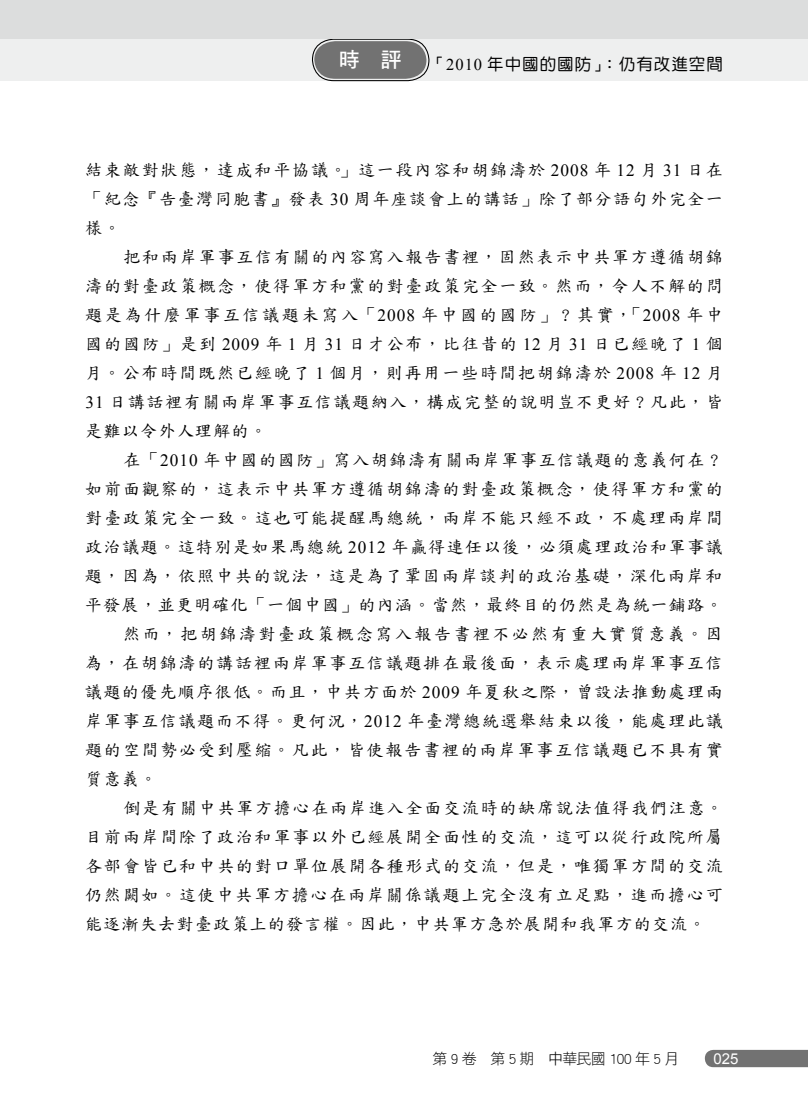
<style>
.page{position:relative;width:808px;height:1106px;background:#fff}
.page>*{position:absolute;margin:0;border:0;box-sizing:border-box;transform-origin:0 0}
.t1{font:21px "DF Hei Std W7";color:#fff}
.t2{font:17.25px/29px "DF Biao Kai Shu Std W5";letter-spacing:.09em;color:#000;text-align:justify}
.t3{font:17.25px "DF Biao Kai Shu Std W5";letter-spacing:.06em;color:#000}
.t4{font:17.25px "DF Biao Kai Shu Std W5";letter-spacing:.13em;color:#000}
.t5{font:16.5px "DF Yuan Std W5";letter-spacing:.06em;color:#000}
.t6{font:15px "DF Hei Std W3";letter-spacing:-.05em;color:#000}
.t7{font:15px "Arial";color:#fff}
.s1{font-family:"Times New Roman"}
</style>
<div class="page">
<svg style="left:705px;top:1049px;width:103px;height:18px;background:#7a7a7a"></svg>
<div style="left:0;top:29px;width:808px;height:52px;background:#eeefef"></div>
<svg style="left:312px;top:39px;width:118px;height:43px;background:#828282"></svg>
<div style="left:0;top:0;width:808px;height:39px;background:#dcdddd"></div>
<p class="t1" style="left:339px;top:48px;width:64px">時　評</p>
<p class="t5" style="left:429px;top:55px;width:296px">「<span class="s1">2010</span> 年中國的國防」：仍有改進空間</p>
<p class="t2" style="left:85px;top:155px;width:639px">結束敵對狀態，達成和平協議。」這一段內容和胡錦濤於 <span class="s1">2008</span> 年 <span class="s1">12</span> 月 <span class="s1">31</span> 日在「紀念『告臺灣同胞書』發表 <span class="s1">30</span> 周年座談會上的講話」除了部分語句外完全一樣。</p>
<p class="t2" style="left:85px;top:242px;width:640px;text-indent:38px">把和兩岸軍事互信有關的內容寫入報告書裡，固然表示中共軍方遵循胡錦濤的對臺政策概念，使得軍方和黨的對臺政策完全一致。然而，令人不解的問題是為什麼軍事互信議題未寫入「<span class="s1">2008</span> 年中國的國防」？其實，「<span class="s1">2008</span> 年中國的國防」是到 <span class="s1">2009</span> 年 <span class="s1">1</span> 月 <span class="s1">31</span> 日才公布，比往昔的 <span class="s1">12</span> 月 <span class="s1">31</span> 日已經晚了 <span class="s1">1</span> 個月。公布時間既然已經晚了 <span class="s1">1</span> 個月，則再用一些時間把胡錦濤於 <span class="s1">2008</span> 年 <span class="s1">12</span> 月<span class="s1">31</span> 日講話裡有關兩岸軍事互信議題納入，構成完整的說明豈不更好？凡此，皆是難以令外人理解的。</p>
<p class="t2" style="left:124px;top:445px;width:601px">在「<span class="s1">2010</span> 年中國的國防」寫入胡錦濤有關兩岸軍事互信議題的意義何在？</p>
<p class="t2" style="left:85px;top:474px;width:639px">如前面觀察的，這表示中共軍方遵循胡錦濤的對臺政策概念，使得軍方和黨的</p>
<p class="t2" style="left:85px;top:503px;width:639px">對臺政策完全一致。這也可能提醒馬總統，兩岸不能只經不政，不處理兩岸間</p>
<p class="t2" style="left:85px;top:532px;width:639px">政治議題。這特別是如果馬總統 <span class="s1">2012</span> 年贏得連任以後，必須處理政治和軍事議</p>
<p class="t2" style="left:85px;top:561px;width:639px">題，因為，依照中共的說法，這是為了鞏固兩岸談判的政治基礎，深化兩岸和</p>
<p class="t3" style="left:85px;top:595px;width:639px">平發展，並更明確化「一個中國」的內涵。當然，最終目的仍然是為統一鋪路。</p>
<p class="t4" style="left:123px;top:624px;width:601px">然而，把胡錦濤對臺政策概念寫入報告書裡不必然有重大實質意義。因</p>
<p class="t2" style="left:85px;top:648px;width:639px">為，在胡錦濤的講話裡兩岸軍事互信議題排在最後面，表示處理兩岸軍事互信</p>
<p class="t2" style="left:85px;top:677px;width:639px">議題的優先順序很低。而且，中共方面於 <span class="s1">2009</span> 年夏秋之際，曾設法推動處理兩</p>
<p class="t2" style="left:85px;top:705px;width:639px">岸軍事互信議題而不得。更何況，<span class="s1">2012</span> 年臺灣總統選舉結束以後，能處理此議</p>
<p class="t2" style="left:85px;top:734px;width:639px">題的空間勢必受到壓縮。凡此，皆使報告書裡的兩岸軍事互信議題已不具有實</p>
<p class="t2" style="left:85px;top:763px;width:74px">質意義。</p>
<p class="t2" style="left:123px;top:792px;width:601px">倒是有關中共軍方擔心在兩岸進入全面交流時的缺席說法值得我們注意。</p>
<p class="t2" style="left:85px;top:821px;width:639px">目前兩岸間除了政治和軍事以外已經展開全面性的交流，這可以從行政院所屬</p>
<p class="t2" style="left:85px;top:850px;width:639px">各部會皆已和中共的對口單位展開各種形式的交流，但是，唯獨軍方間的交流</p>
<p class="t2" style="left:85px;top:879px;width:639px">仍然闕如。這使中共軍方擔心在兩岸關係議題上完全沒有立足點，進而擔心可</p>
<p class="t3" style="left:85px;top:914px;width:622px">能逐漸失去對臺政策上的發言權。因此，中共軍方急於展開和我軍方的交流。</p>
<p class="t6" style="left:433px;top:1050px;width:248px">第 9 卷　第 5 期　中華民國 100 年 5 月</p>
<p class="t7" style="left:714px;top:1048px;width:27px">025</p>
</div>
